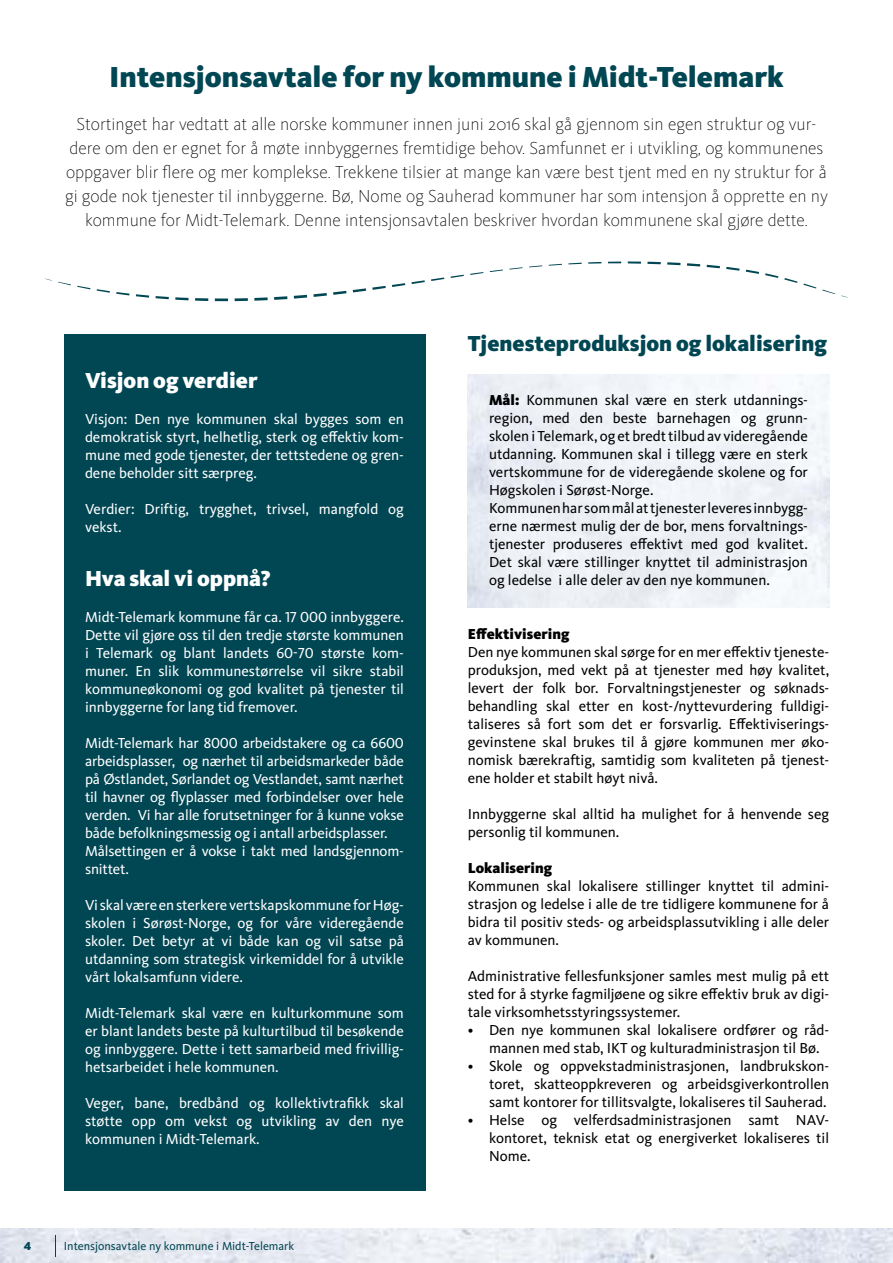
<style>
.page{position:relative;width:893px;height:1263px;background:#fff}
.page>*{position:absolute;margin:0;border:0;box-sizing:border-box;transform-origin:0 0}
.t1{font:900 30px "Kievit OT";color:#004653}
.t2{font:900 22.5px "Kievit OT";color:#004653}
.t3{font:900 22.5px "Kievit OT";color:#fff}
.t4{font:200 18px/24px "Kievit OT";color:#000;text-align:center}
.t5{font:15px/18px "Kievit OT";color:#000;text-align:justify}
.t6{font:15px/18px "Kievit OT";letter-spacing:-.005em;color:#fff;text-align:justify}
.t7{font:900 15px "Kievit OT";color:#000}
.t8{font:12px "Kievit OT";color:#004653}
.t9{font:900 12px "Kievit OT";color:#004653}
.s1{font-weight:900}
</style>
<div class="page">
<img style="left:0;top:1229px;width:893px;height:34px">
<svg style="left:55px;top:1235px;width:1px;height:22px"></svg>
<div style="left:64px;top:334px;width:361px;height:857px;background:#004653"></div>
<svg style="left:822px;top:290px;width:13px;height:4px"></svg>
<svg style="left:803px;top:283px;width:13px;height:5px"></svg>
<svg style="left:784px;top:278px;width:13px;height:5px"></svg>
<svg style="left:765px;top:273px;width:13px;height:5px"></svg>
<svg style="left:746px;top:270px;width:13px;height:4px"></svg>
<svg style="left:726px;top:267px;width:14px;height:4px"></svg>
<svg style="left:707px;top:265px;width:13px;height:3px"></svg>
<svg style="left:687px;top:263px;width:13px;height:3px"></svg>
<svg style="left:667px;top:262px;width:13px;height:3px"></svg>
<svg style="left:647px;top:262px;width:14px;height:2px"></svg>
<svg style="left:628px;top:261px;width:13px;height:3px"></svg>
<svg style="left:608px;top:262px;width:13px;height:1px"></svg>
<svg style="left:588px;top:262px;width:13px;height:2px"></svg>
<svg style="left:568px;top:263px;width:14px;height:1px"></svg>
<svg style="left:549px;top:264px;width:13px;height:2px"></svg>
<svg style="left:529px;top:265px;width:13px;height:2px"></svg>
<svg style="left:509px;top:267px;width:14px;height:3px"></svg>
<svg style="left:490px;top:269px;width:13px;height:3px"></svg>
<svg style="left:470px;top:272px;width:13px;height:3px"></svg>
<svg style="left:451px;top:275px;width:13px;height:3px"></svg>
<svg style="left:431px;top:277px;width:13px;height:4px"></svg>
<svg style="left:411px;top:280px;width:14px;height:4px"></svg>
<svg style="left:392px;top:283px;width:13px;height:4px"></svg>
<svg style="left:372px;top:286px;width:14px;height:4px"></svg>
<svg style="left:353px;top:288px;width:13px;height:4px"></svg>
<svg style="left:333px;top:291px;width:13px;height:4px"></svg>
<svg style="left:313px;top:293px;width:14px;height:4px"></svg>
<svg style="left:294px;top:295px;width:13px;height:4px"></svg>
<svg style="left:274px;top:296px;width:13px;height:4px"></svg>
<svg style="left:254px;top:297px;width:14px;height:4px"></svg>
<svg style="left:235px;top:298px;width:13px;height:3px"></svg>
<svg style="left:215px;top:298px;width:13px;height:3px"></svg>
<svg style="left:195px;top:298px;width:13px;height:3px"></svg>
<svg style="left:175px;top:297px;width:14px;height:3px"></svg>
<svg style="left:156px;top:296px;width:13px;height:3px"></svg>
<svg style="left:136px;top:294px;width:13px;height:4px"></svg>
<svg style="left:116px;top:292px;width:14px;height:3px"></svg>
<svg style="left:97px;top:289px;width:13px;height:4px"></svg>
<svg style="left:77px;top:286px;width:13px;height:3px"></svg>
<svg style="left:58px;top:282px;width:13px;height:3px"></svg>
<h1 class="t1" style="left:109px;top:58px;width:676px">Intensjonsavtale for ny kommune i Midt-Telemark</h1>
<p class="t4" style="left:65px;top:112px;width:764px">Stortinget har vedtatt at alle norske kommuner innen juni 2016 skal gå gjennom sin egen struktur og vur&shy;dere om den er egnet for å møte innbyggernes fremtidige behov. Samfunnet er i utvikling, og kommunenes oppgaver blir flere og mer komplekse. Trekkene tilsier at mange kan være best tjent med en ny struktur for å gi gode nok tjenester til innbyggerne. Bø, Nome og Sauherad kommuner har som intensjon å opprette en ny kommune for Midt-Telemark. Denne intensjonsavtalen beskriver hvordan kommunene skal gjøre dette.</p>
<h2 class="t3" style="left:85px;top:367px;width:174px">Visjon og verdier</h2>
<p class="t6" style="left:85px;top:410px;width:320px">Visjon: Den nye kommunen skal bygges som en demokratisk styrt, helhetlig, sterk og effektiv kom&shy;mune med gode tjenester, der tettstedene og gren&shy;dene beholder sitt særpreg.</p>
<p class="t6" style="left:85px;top:500px;width:320px">Verdier: Driftig, trygghet, trivsel, mangfold og vekst.</p>
<h2 class="t3" style="left:85px;top:565px;width:187px">Hva skal vi oppnå?</h2>
<p class="t6" style="left:85px;top:608px;width:320px">Midt-Telemark kommune får ca. 17 000 innbyggere.<br>Dette vil gjøre oss til den tredje største kommunen i Telemark og blant landets 60-70 største kom&shy;muner. En slik kommunestørrelse vil sikre stabil kommuneøkonomi og god kvalitet på tjenester til innbyggerne for lang tid fremover.</p>
<p class="t6" style="left:85px;top:734px;width:320px;text-align:left">Midt-Telemark har 8000 arbeidstakere og ca 6600 arbeidsplasser, og nærhet til arbeidsmarkeder både på Østlandet, Sørlandet og Vestlandet, samt nærhet til havner og flyplasser med forbindelser over hele verden. Vi har alle forutsetninger for å kunne vokse både befolkningsmessig og i antall arbeidsplasser.<br>Målsettingen er å vokse i takt med landsgjennom&shy;snittet.</p>
<p class="t6" style="left:85px;top:896px;width:320px">Vi skal være en sterkere vertskapskommune for Høg&shy;skolen i Sørøst-Norge, og for våre videregående skoler. Det betyr at vi både kan og vil satse på utdanning som strategisk virkemiddel for å utvikle vårt lokalsamfunn videre.</p>
<p class="t6" style="left:85px;top:1004px;width:320px">Midt-Telemark skal være en kulturkommune som er blant landets beste på kulturtilbud til besøkende og innbyggere. Dette i tett samarbeid med frivillig&shy;hetsarbeidet i hele kommunen.</p>
<p class="t6" style="left:85px;top:1094px;width:320px">Veger, bane, bredbånd og kollektivtrafikk skal støtte opp om vekst og utvikling av den nye kommunen i Midt-Telemark.</p>
<p class="t9" style="left:24px;top:1239px;width:9px">4</p>
<p class="t8" style="left:64px;top:1239px;width:232px">Intensjonsavtale ny kommune i Midt-Telemark</p>
<h2 class="t2" style="left:468px;top:330px;width:361px">Tjenesteproduksjon og lokalisering</h2>
<p class="t5" style="left:489px;top:391px;width:320px;text-align:left"><span class="s1">Mål:</span> Kommunen skal være en sterk utdannings&shy;region, med den beste barnehagen og grunn&shy;skolen i Telemark, og et bredt tilbud av videregående utdanning. Kommunen skal i tillegg være en sterk vertskommune for de videregående skolene og for Høgskolen i Sørøst-Norge.<br>Kommunen har som mål at tjenester leveres innbygg&shy;erne nærmest mulig der de bor, mens forvaltnings&shy;tjenester produseres effektivt med god kvalitet.<br>Det skal være stillinger knyttet til administrasjon og ledelse i alle deler av den nye kommunen.</p>
<p class="t7" style="left:468px;top:625px;width:103px">Effektivisering</p>
<p class="t5" style="left:468px;top:643px;width:363px">Den nye kommunen skal sørge for en mer effektiv tjeneste&shy;produksjon, med vekt på at tjenester med høy kvalitet, levert der folk bor. Forvaltningstjenester og søknads&shy;behandling skal etter en kost-/nyttevurdering fulldigi&shy;taliseres så fort som det er forsvarlig. Effektiviserings&shy;gevinstene skal brukes til å gjøre kommunen mer øko&shy;nomisk bærekraftig, samtidig som kvaliteten på tjenest&shy;ene holder et stabilt høyt nivå.</p>
<p class="t5" style="left:468px;top:805px;width:363px">Innbyggerne skal alltid ha mulighet for å henvende seg personlig til kommunen.</p>
<p class="t7" style="left:468px;top:859px;width:86px">Lokalisering</p>
<p class="t5" style="left:468px;top:877px;width:363px">Kommunen skal lokalisere stillinger knyttet til admini&shy;strasjon og ledelse i alle de tre tidligere kommunene for å bidra til positiv steds- og arbeidsplassutvikling i alle deler av kommunen.</p>
<p class="t5" style="left:468px;top:967px;width:363px">Administrative fellesfunksjoner samles mest mulig på ett sted for å styrke fagmiljøene og sikre effektiv bruk av digi&shy;tale virksomhetsstyringssystemer.</p>
<p class="t5" style="left:489px;top:1021px;width:342px;text-indent:-21px">• Den nye kommunen skal lokalisere ordfører og råd&shy;mannen med stab, IKT og kulturadministrasjon til Bø.</p>
<p class="t5" style="left:489px;top:1057px;width:342px;text-indent:-21px">• Skole og oppvekstadministrasjonen, landbrukskon&shy;toret, skatteoppkreveren og arbeidsgiverkontrollen samt kontorer for tillitsvalgte, lokaliseres til Sauherad.</p>
<p class="t5" style="left:489px;top:1111px;width:342px;text-indent:-21px">• Helse og velferdsadministrasjonen samt NAV&shy;kontoret, teknisk etat og energiverket lokaliseres til Nome.</p>
</div>
